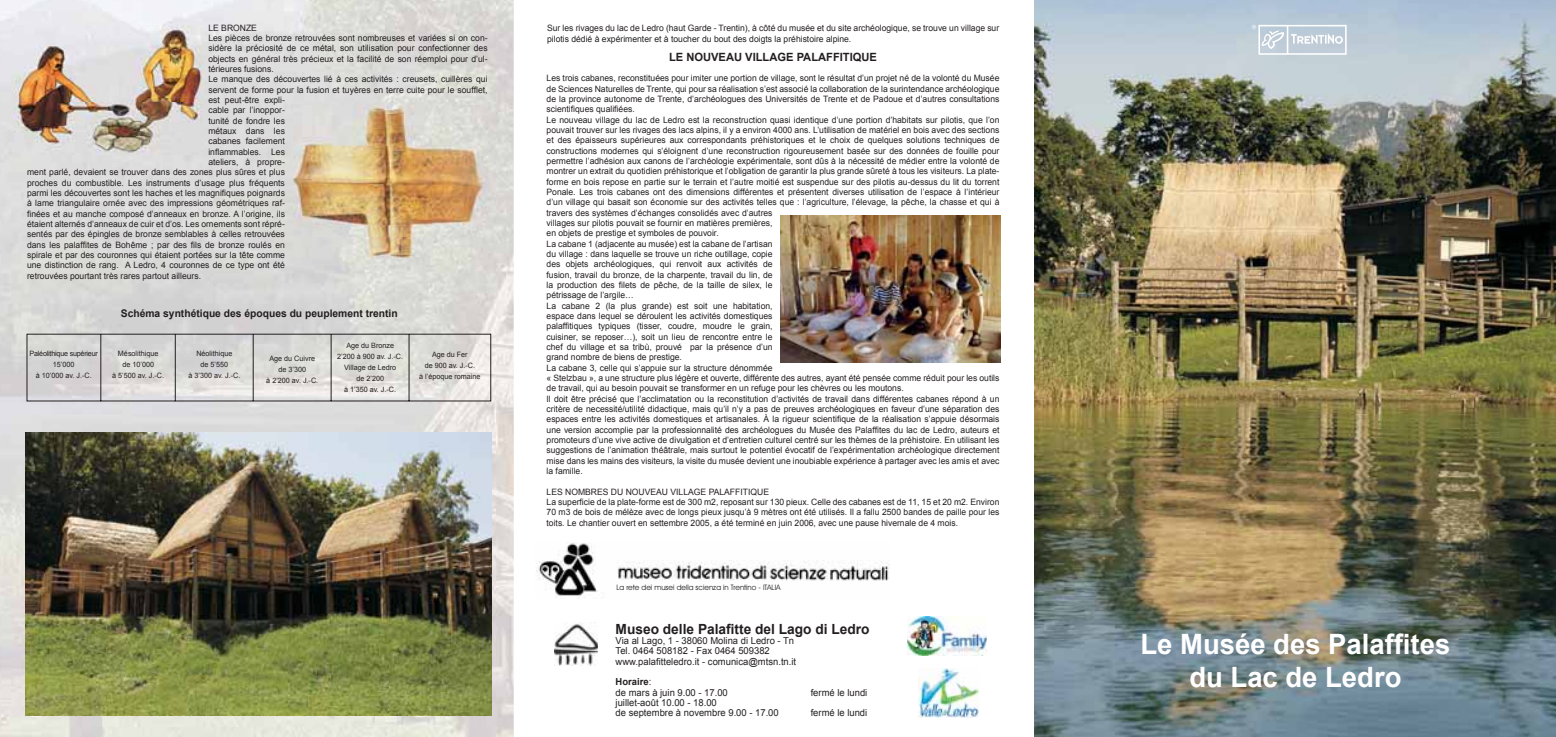
<style>
.page{position:relative;width:1556px;height:737px;background:#fff}
.page>*{position:absolute;margin:0;border:0;box-sizing:border-box;transform-origin:0 0}
.t1{font:700 28px/32.4px "Arial";color:#fff;text-align:center}
.t2{font:700 14px "Arial";color:#231f20}
.t3{font:700 11.38px "Arial";color:#231f20}
.t4{font:700 10.5px "Arial";color:#231f20}
.t5{font:9.62px/10.3px "Arial";color:#231f20}
.t6{font:8.75px/10.3px "Arial";color:#231f20}
.t7{font:7.52px "Avant Garde IT Cby BT";color:#231f20}
.t8{font:7.35px/11px "Arial";color:#231f20;text-align:center}
.t9{font:7.35px/11px "Arial";letter-spacing:-.03em;color:#231f20;text-align:center}
.s1{font-weight:700}
</style>
<div class="page">
<img style="left:1034px;top:0;width:521px;height:737px">
<svg style="left:1251px;top:25px;width:95px;height:30px"></svg>
<img style="left:0;top:0;width:513px;height:737px">
<img style="left:536px;top:543px;width:354px;height:55px">
<img style="left:780px;top:215px;width:220px;height:147px">
<img style="left:25px;top:432px;width:467px;height:283px">
<img style="left:918px;top:668px;width:61px;height:50px">
<img style="left:554px;top:622px;width:43px;height:43px">
<img style="left:907px;top:616px;width:79px;height:39px">
<img style="left:15px;top:25px;width:188px;height:129px">
<img style="left:293px;top:106px;width:195px;height:158px">
<svg style="left:27px;top:334px;width:464px;height:67px;background:#d7d6d3"></svg>
<p class="t6" style="left:208px;top:22px;width:50px">LE BRONZE</p>
<p class="t6" style="left:208px;top:33px;width:281px">Les pièces de bronze retrouvées sont nombreuses et variées si on con-</p>
<p class="t6" style="left:208px;top:43px;width:281px">sidère la préciosité de ce métal, son utilisation pour confectionner des</p>
<p class="t6" style="left:208px;top:53px;width:281px">objects en général très précieux et la facilité de son réemploi pour d’ul-</p>
<p class="t6" style="left:208px;top:64px;width:67px">térieures fusions.</p>
<p class="t6" style="left:208px;top:74px;width:281px">Le manque des découvertes lié à ces activités : creusets, cuillères qui</p>
<p class="t6" style="left:208px;top:84px;width:281px">servent de forme pour la fusion et tuyères en terre cuite pour le soufflet,</p>
<p class="t6" style="left:208px;top:95px;width:78px">est peut-être expli-</p>
<p class="t6" style="left:208px;top:105px;width:78px">cable par l’inoppor-</p>
<p class="t6" style="left:208px;top:115px;width:78px">tunité de fondre les</p>
<p class="t6" style="left:208px;top:126px;width:78px">métaux dans les</p>
<p class="t6" style="left:208px;top:136px;width:78px">cabanes facilement</p>
<p class="t6" style="left:208px;top:146px;width:78px">inflammables. Les</p>
<p class="t6" style="left:208px;top:157px;width:78px">ateliers, à propre-</p>
<p class="t6" style="left:27px;top:167px;width:259px">ment parlé, devaient se trouver dans des zones plus sûres et plus</p>
<p class="t6" style="left:27px;top:177px;width:259px">proches du combustible. Les instruments d’usage plus fréquents</p>
<p class="t6" style="left:27px;top:188px;width:259px">parmi les découvertes sont les haches et les magnifiques poignards</p>
<p class="t6" style="left:27px;top:198px;width:259px">à lame triangulaire ornée avec des impressions géométriques raf-</p>
<p class="t6" style="left:27px;top:208px;width:259px">finées et au manche composé d’anneaux en bronze. A l’origine, ils</p>
<p class="t6" style="left:27px;top:219px;width:259px">étaient alternés d’anneaux de cuir et d’os. Les ornements sont répré-</p>
<p class="t6" style="left:27px;top:229px;width:259px">sentés par des épingles de bronze semblables à celles retrouvées</p>
<p class="t6" style="left:27px;top:239px;width:259px">dans les palaffites de Bohême ; par des fils de bronze roulés en</p>
<p class="t6" style="left:27px;top:250px;width:259px">spirale et par des couronnes qui étaient portées sur la tête comme</p>
<p class="t6" style="left:27px;top:260px;width:259px">une distinction de rang. A Ledro, 4 couronnes de ce type ont été</p>
<p class="t6" style="left:27px;top:270px;width:175px">retrouvées pourtant très rares partout ailleurs.</p>
<p class="t4" style="left:121px;top:307px;width:278px">Schéma synthétique des époques du peuplement trentin</p>
<p class="t8" style="left:112px;top:348px;width:53px">Mésolithique<br>de 10’000<br>à 5’500 av. J.-C.</p>
<p class="t8" style="left:337px;top:339px;width:67px">Age du Bronze<br>2’200 à 900 av. J.-C.<br>Village de Ledro<br>de 2’200<br>à 1’350 av. J.-C.</p>
<p class="t8" style="left:419px;top:349px;width:63px">Age du Fer<br>de 900 av. J.-C.<br>à l’époque romaine</p>
<p class="t9" style="left:30px;top:348px;width:70px">Paléolithique supérieur<br>15’000<br>à 10’000 av. J.-C.</p>
<p class="t8" style="left:188px;top:348px;width:53px">Néolithique<br>de 5’550<br>à 3’300 av. J.-C.</p>
<p class="t8" style="left:266px;top:353px;width:53px">Age du Cuivre de 3’300<br>à 2’200 av. J.-C.</p>
<p class="t6" style="left:547px;top:23px;width:453px">Sur les rivages du lac de Ledro (haut Garde - Trentin), à côté du musée et du site archéologique, se trouve un village sur pilotis dédié à expérimenter et à toucher du bout des doigts la préhistoire alpine.</p>
<h3 class="t3" style="left:669px;top:50px;width:209px">LE NOUVEAU VILLAGE PALAFFITIQUE</h3>
<p class="t6" style="left:546px;top:73px;width:454px">Les trois cabanes, reconstituées pour imiter une portion de village, sont le résultat d’un projet né de la volonté du Musée de Sciences Naturelles de Trente, qui pour sa réalisation s’est associé la collaboration de la surintendance archéologique de la province autonome de Trente, d’archéologues des Universités de Trente et de Padoue et d’autres consultations scientifiques qualifiées.<br>Le nouveau village du lac de Ledro est la reconstruction quasi identique d’une portion d’habitats sur pilotis, que l’on pouvait trouver sur les rivages des lacs alpins, il y a environ 4000 ans. L’utilisation de matériel en bois avec des sections et des épaisseurs supérieures aux correspondants préhistoriques et le choix de quelques solutions techniques de constructions modernes qui s’éloignent d’une reconstruction rigoureusement basée sur des données de fouille pour permettre l’adhésion aux canons de l’archéologie expérimentale, sont dûs à la nécessité de médier entre la volonté de montrer un extrait du quotidien préhistorique et l’obligation de garantir la plus grande sûreté à tous les visiteurs. La plate&shy;forme en bois repose en partie sur le terrain et l’autre moitié est suspendue sur des pilotis au-dessus du lit du torrent Ponale. Les trois cabanes ont des dimensions différentes et présentent diverses utilisation de l’espace à l’intérieur d’un village qui basait son économie sur des activités telles que : l’agriculture, l’élevage, la pêche, la chasse et qui à travers des systèmes d’échanges consolidés avec d’autres<br>villages sur pilotis pouvait se fournir en matières premières,<br>en objets de prestige et symboles de pouvoir.<br>La cabane 1 (adjacente au musée) est la cabane de l’artisan<br>du village : dans laquelle se trouve un riche outillage, copie<br>des objets archéologiques, qui renvoit aux activités de<br>fusion, travail du bronze, de la charpente, travail du lin, de<br>la production des filets de pêche, de la taille de silex, le<br>pétrissage de l’argile…<br>La cabane 2 (la plus grande) est soit une habitation,<br>espace dans lequel se déroulent les activités domestiques<br>palaffitiques typiques (tisser, coudre, moudre le grain,<br>cuisiner, se reposer…), soit un lieu de rencontre entre le<br>chef du village et sa tribù, prouvé par la présence d’un<br>grand nombre de biens de prestige.<br>La cabane 3, celle qui s’appuie sur la structure dénommée<br>« Stelzbau », a une structure plus légère et ouverte, différente des autres, ayant été pensée comme réduit pour les outils de travail, qui au besoin pouvait se transformer en un refuge pour les chèvres ou les moutons.<br>Il doit être précisé que l’acclimatation ou la reconstitution d’activités de travail dans différentes cabanes répond à un critère de necessité/utilité didactique, mais qu’il n’y a pas de preuves archéologiques en faveur d’une séparation des espaces entre les activités domestiques et artisanales. À la rigueur scientifique de la réalisation s’appuie désormais une version accomplie par la professionnalité des archéologues du Musée des Palaffites du lac de Ledro, auteurs et promoteurs d’une vive active de divulgation et d’entretien culturel centré sur les thèmes de la préhistoire. En utilisant les suggestions de l’animation théâtrale, mais surtout le potentiel évocatif de l’expérimentation archéologique directement mise dans les mains des visiteurs, la visite du musée devient une inoubiable expérience à partager avec les amis et avec la famille.</p>
<p class="t6" style="left:546px;top:486px;width:454px">LES NOMBRES DU NOUVEAU VILLAGE PALAFFITIQUE<br>La superficie de la plate-forme est de 300 m2, reposant sur 130 pieux. Celle des cabanes est de 11, 15 et 20 m2. Environ 70 m3 de bois de mélèze avec de longs pieux jusqu’à 9 mètres ont été utilisés. Il a fallu 2500 bandes de paille pour les toits. Le chantier ouvert en settembre 2005, a été terminé en juin 2006, avec une pause hivernale de 4 mois.</p>
<p class="t7" style="left:616px;top:583px;width:166px">La rete dei musei della scienza in Trentino - ITALIA</p>
<h2 class="t2" style="left:615px;top:621px;width:255px">Museo delle Palafitte del Lago di Ledro</h2>
<p class="t5" style="left:615px;top:635px;width:182px">Via al Lago, 1 - 38060 Molina di Ledro - Tn<br>Tel. 0464 508182 - Fax 0464 509382 www.palafitteledro.it - comunica@mtsn.tn.it</p>
<p class="t5" style="left:615px;top:676px;width:114px"><span class="s1">Horaire</span>:<br>de mars à juin 9.00 - 17.00</p>
<p class="t5" style="left:810px;top:687px;width:58px">fermé le lundi</p>
<p class="t5" style="left:615px;top:697px;width:165px">juillet-août 10.00 - 18.00<br>de septembre à novembre 9.00 - 17.00</p>
<p class="t5" style="left:810px;top:707px;width:58px">fermé le lundi</p>
<h1 class="t1" style="left:1140px;top:628px;width:311px">Le Musée des Palaffites du Lac de Ledro</h1>
</div>
